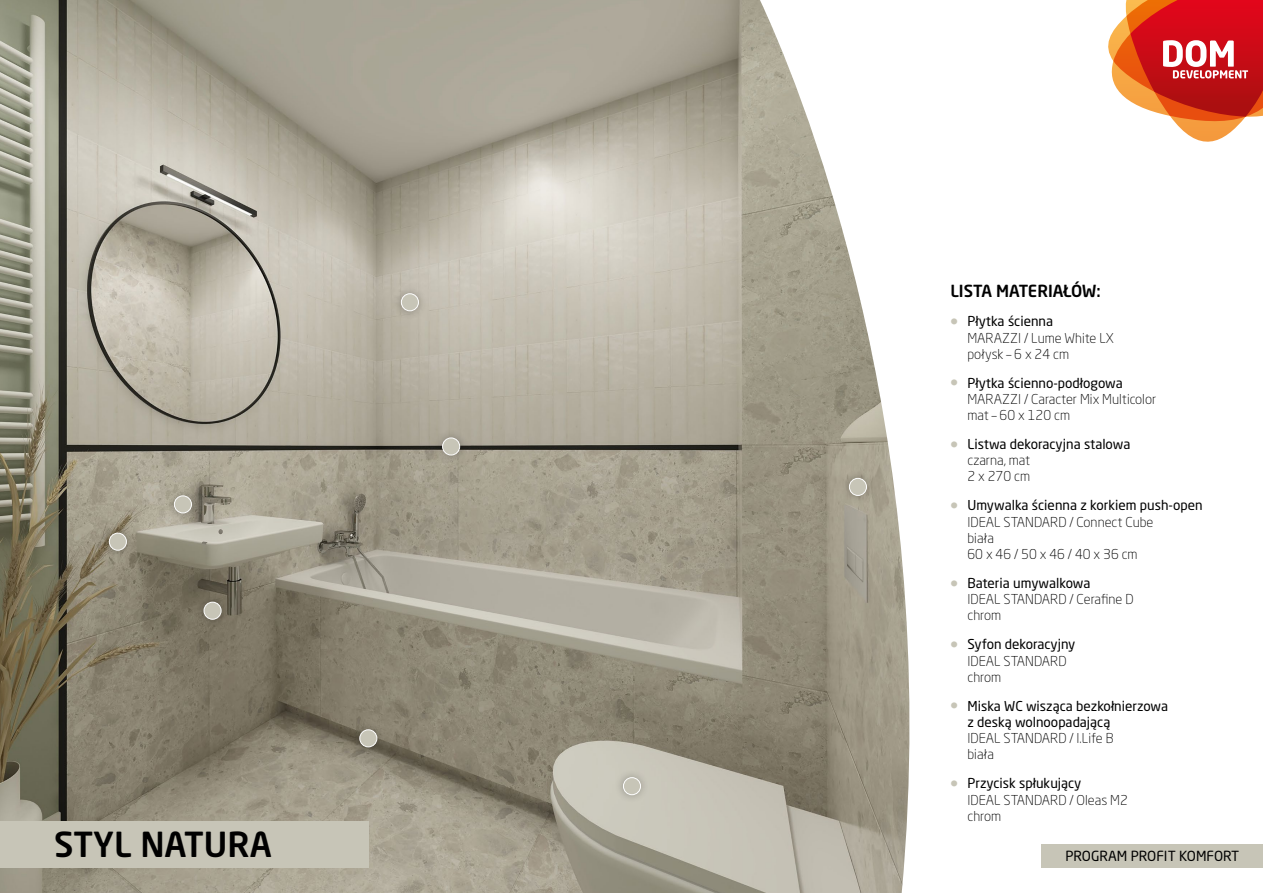
<style>
.page{position:relative;width:1263px;height:893px;background:#fff}
.page>*{position:absolute;margin:0;border:0;box-sizing:border-box;transform-origin:0 0}
.t1{font:500 34.2px "Neo Sans W1 G";color:#000}
.t2{font:500 16.5px "Neo Sans W1 G";color:#000}
.t3{font:13.8px "Neo Sans W1 G";color:#000}
.t4{font:300 13.5px/16.2px "Neo Sans W1 G";color:#000}
.t5{font:13.5px/16.2px "Neo Sans W1 G";color:#000}
.s1{font-weight:700;font-size:18px;color:#c7c5b7}
.s2{font-weight:400}
.s3{font-weight:300}
</style>
<div class="page">
<svg style="left:1108px;top:0;width:155px;height:142px"></svg>
<img style="left:0;top:0;width:910px;height:893px">
<div style="left:0;top:821px;width:369px;height:46px;background:#c7c5b7"></div>
<div style="left:1042px;top:844px;width:221px;height:23px;background:#c7c5b7"></div>
<div style="left:392px;top:285px;width:36px;height:35px;background:#000;opacity:.29"></div>
<div style="left:401px;top:294px;width:17px;height:17px;background:#c7c5b7;border-radius:50%"></div>
<div style="left:401px;top:293px;width:18px;height:18px;border:1px solid #fff;border-radius:50%"></div>
<div style="left:165px;top:487px;width:36px;height:35px;background:#000;opacity:.29"></div>
<div style="left:174px;top:496px;width:17px;height:17px;background:#c7c5b7;border-radius:50%"></div>
<div style="left:174px;top:495px;width:18px;height:18px;border:1px solid #fff;border-radius:50%"></div>
<div style="left:840px;top:469px;width:36px;height:35px;background:#000;opacity:.29"></div>
<div style="left:849px;top:478px;width:17px;height:17px;background:#c7c5b7;border-radius:50%"></div>
<div style="left:849px;top:478px;width:18px;height:18px;border:1px solid #fff;border-radius:50%"></div>
<div style="left:100px;top:524px;width:36px;height:35px;background:#000;opacity:.29"></div>
<div style="left:109px;top:533px;width:17px;height:17px;background:#c7c5b7;border-radius:50%"></div>
<div style="left:109px;top:533px;width:18px;height:17px;border:1px solid #fff;border-radius:50%"></div>
<div style="left:195px;top:593px;width:35px;height:35px;background:#000;opacity:.29"></div>
<div style="left:204px;top:602px;width:17px;height:17px;background:#c7c5b7;border-radius:50%"></div>
<div style="left:204px;top:602px;width:17px;height:18px;border:1px solid #fff;border-radius:50%"></div>
<div style="left:614px;top:768px;width:36px;height:36px;background:#000;opacity:.29"></div>
<div style="left:623px;top:778px;width:17px;height:17px;background:#c7c5b7;border-radius:50%"></div>
<div style="left:623px;top:777px;width:18px;height:18px;border:1px solid #fff;border-radius:50%"></div>
<div style="left:351px;top:721px;width:35px;height:35px;background:#000;opacity:.29"></div>
<div style="left:360px;top:730px;width:17px;height:17px;background:#c7c5b7;border-radius:50%"></div>
<div style="left:359px;top:729px;width:18px;height:18px;border:1px solid #fff;border-radius:50%"></div>
<div style="left:434px;top:429px;width:35px;height:35px;background:#000;opacity:.29"></div>
<div style="left:443px;top:438px;width:17px;height:17px;background:#c7c5b7;border-radius:50%"></div>
<div style="left:442px;top:438px;width:18px;height:17px;border:1px solid #fff;border-radius:50%"></div>
<h1 class="t1" style="left:54px;top:823px;width:219px">STYL NATURA</h1>
<p class="t2" style="left:950px;top:281px;width:152px">LISTA MATERIAŁÓW:</p>
<p class="t4" style="left:967px;top:313px;width:148px;text-indent:-17px"><span class="s1">•</span> <span class="s2">Płytka ścienna<br></span>MARAZZI / Lume White LX połysk – 6 x 24 cm</p>
<p class="t4" style="left:967px;top:374px;width:190px;text-indent:-17px"><span class="s1">•</span> <span class="s2">Płytka ścienno-podłogowa<br></span>MARAZZI / Caracter Mix Multicolor mat – 60 x 120 cm</p>
<p class="t5" style="left:967px;top:436px;width:164px;text-indent:-17px"><span class="s1">•</span> Listwa dekoracyjna stalowa <span class="s3">czarna, mat<br>2 x 270 cm</span></p>
<p class="t4" style="left:967px;top:497px;width:237px;text-indent:-17px"><span class="s1">•</span> <span class="s2">Umywalka ścienna z korkiem push-open<br></span>IDEAL STANDARD / Connect Cube<br>biała<br>60 x 46 / 50 x 46 / 40 x 36 cm</p>
<p class="t4" style="left:967px;top:575px;width:168px;text-indent:-17px"><span class="s1">•</span> <span class="s2">Bateria umywalkowa<br></span>IDEAL STANDARD / Cerafine D chrom</p>
<p class="t4" style="left:967px;top:636px;width:110px;text-indent:-17px"><span class="s1">•</span> <span class="s2">Syfon dekoracyjny<br></span>IDEAL STANDARD chrom</p>
<p class="t5" style="left:967px;top:697px;width:202px;text-indent:-17px"><span class="s1">•</span> Miska WC wisząca bezkołnierzowa z deską wolnoopadającą</p>
<p class="t4" style="left:967px;top:730px;width:148px">IDEAL STANDARD / I.Life B biała</p>
<p class="t4" style="left:967px;top:775px;width:162px;text-indent:-17px"><span class="s1">•</span> <span class="s2">Przycisk spłukujący<br></span>IDEAL STANDARD / Oleas M2 chrom</p>
<p class="t3" style="left:1065px;top:848px;width:175px">PROGRAM PROFIT KOMFORT</p>
</div>
